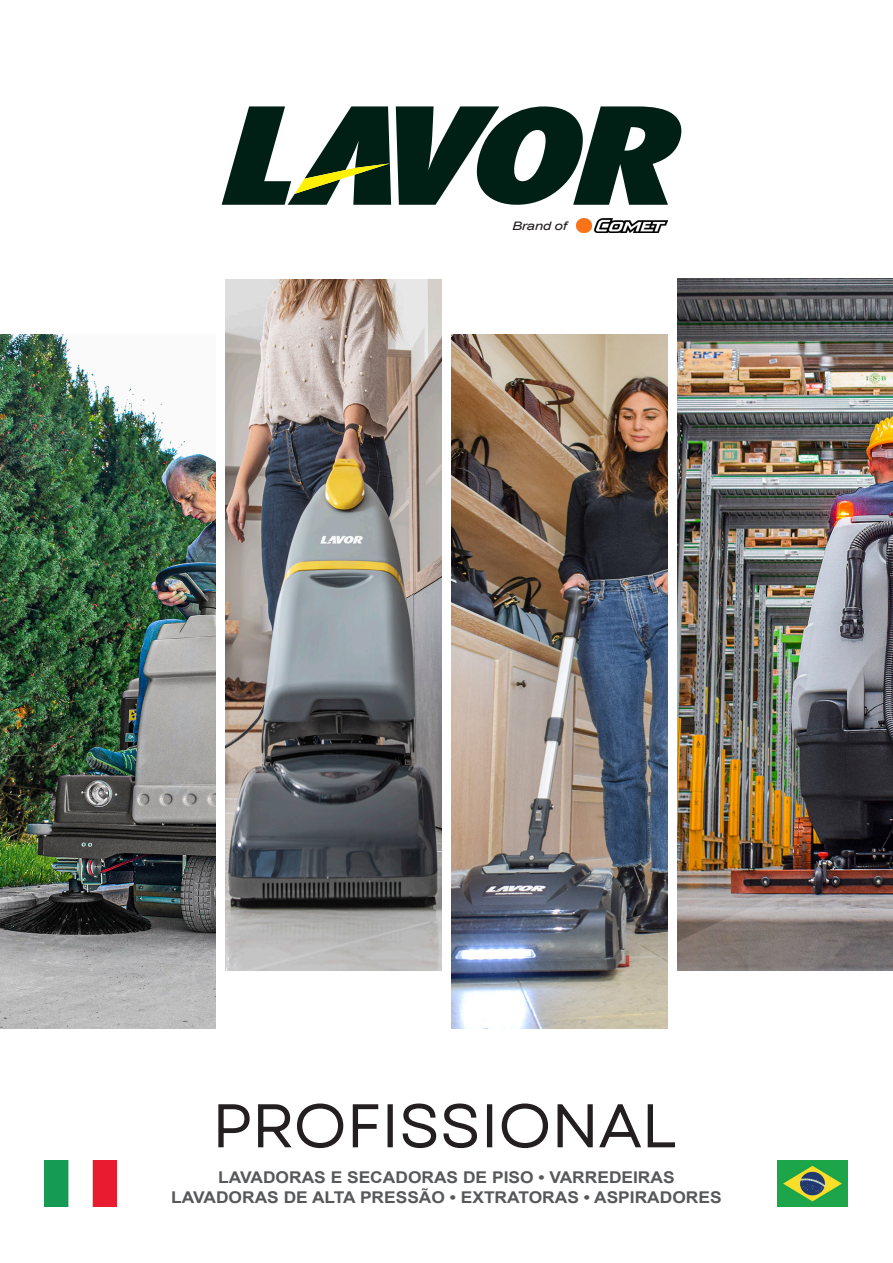
<style>
.page{position:relative;width:893px;height:1263px;background:#fff}
.page>*{position:absolute;margin:0;border:0;box-sizing:border-box;transform-origin:0 0}
.t1{font:59.25px "Garet";color:#231f20;scale:1.05 1}
.t2{font:700 16.2px/19.5px "Arial";color:#57585a;text-align:center;scale:1.07 1}
.t3{font:italic 11.7px "Arial";letter-spacing:-.025em;color:#231f20;scale:1.3 1}
</style>
<div class="page">
<svg style="left:218px;top:1104px;width:32px;height:44px"></svg>
<svg style="left:258px;top:1103px;width:86px;height:46px"></svg>
<svg style="left:352px;top:1104px;width:27px;height:44px"></svg>
<div style="left:388px;top:1104px;width:5px;height:43px;border:2px solid #231f20"></div>
<svg style="left:402px;top:1103px;width:35px;height:46px"></svg>
<svg style="left:443px;top:1103px;width:34px;height:46px"></svg>
<div style="left:487px;top:1104px;width:5px;height:43px;border:2px solid #231f20"></div>
<svg style="left:501px;top:1103px;width:48px;height:46px"></svg>
<svg style="left:557px;top:1104px;width:118px;height:44px"></svg>
<img style="left:45px;top:1160px;width:71px;height:46px">
<img style="left:778px;top:1160px;width:69px;height:46px">
<img style="left:0;top:334px;width:215px;height:694px">
<img style="left:226px;top:279px;width:215px;height:692px">
<img style="left:452px;top:334px;width:215px;height:694px">
<img style="left:677px;top:279px;width:216px;height:692px">
<svg style="left:222px;top:106px;width:460px;height:99px"></svg>
<img style="left:576px;top:218px;width:91px;height:15px">
<p class="t3" style="left:512px;top:218px;width:44px">Brand of</p>
<h1 class="t1" style="left:212px;top:1089px;width:444px">PROFISSIONAL</h1>
<p class="t2" style="left:171px;top:1168px;width:516px">LAVADORAS E SECADORAS DE PISO • VARREDEIRAS<br>LAVADORAS DE ALTA PRESSÃO • EXTRATORAS • ASPIRADORES</p>
</div>
